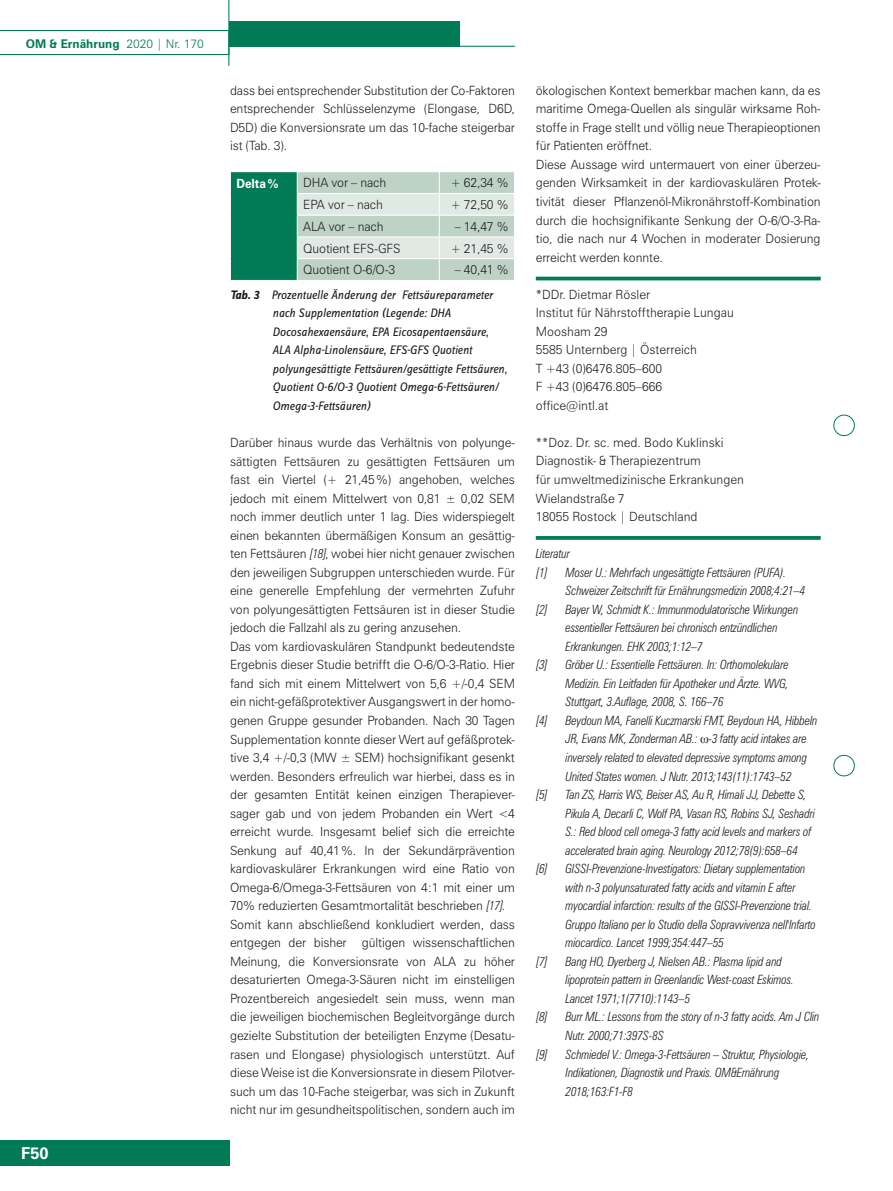
<style>
.page{position:relative;width:893px;height:1191px;background:#fff}
.page>*{position:absolute;margin:0;border:0;box-sizing:border-box;transform-origin:0 0}
.t1{font:700 16.5px "Zurich BT";color:#fff}
.t2{font:300 12.75px/18.6px "Zurich BT";letter-spacing:-.01em;color:#1b1c20;scale:.95 1}
.t3{font:italic 300 condensed 12.75px/18.6px "Zurich BT";letter-spacing:-.01em;color:#1b1c20;scale:.95 1}
.t4{font:italic 12.75px/18.6px "Zine Sans Dis";color:#1b1c20;scale:.95 1}
.t5{font:italic 300 condensed 12.75px "Univers";color:#1b1c20;scale:.95 1}
.t6{font:700 12.75px "Zurich BT";letter-spacing:-.01em;color:#fff;scale:.95 1}
.t7{font:700 12px "Zurich BT";color:#007b55}
.s1{font-weight:300}
.s2{font-weight:700}
.s3{font-family:"Univers";font-style:italic;font-stretch:condensed}
.s4{font-family:"Times";font-weight:400;font-style:normal;font-stretch:normal}
</style>
<div class="page">
<svg style="left:0;top:30px;width:228px;height:25px"></svg>
<div style="left:229px;top:21px;width:230px;height:26px;background:#007b55"></div>
<hr style="left:228px;top:0;width:1px;height:66px;background:#007b55">
<hr style="left:457px;top:46px;width:58px;height:1px;background:#007b55">
<div style="left:833px;top:415px;width:22px;height:21px;border:1px solid #007b55;border-radius:50%"></div>
<div style="left:833px;top:755px;width:22px;height:21px;border:1px solid #007b55;border-radius:50%"></div>
<div style="left:0;top:1140px;width:230px;height:25px;background:#007b55"></div>
<div style="left:230px;top:172px;width:67px;height:108px;background:#007b55"></div>
<svg style="left:230px;top:172px;width:1px;height:108px"></svg>
<svg style="left:297px;top:172px;width:217px;height:108px;background:#cedcd3"></svg>
<hr style="left:536px;top:277px;width:285px;height:3px;background:#007b55">
<svg style="left:536px;top:536px;width:285px;height:4px"></svg>
<p class="t7" style="left:26px;top:36px;width:180px">OM &amp; Ernährung <span class="s1">2020 | Nr. 170</span></p>
<p class="t1" style="left:21px;top:1143px;width:29px">F50</p>
<p class="t2" style="left:230px;top:81px;width:301px;text-align:justify">dass bei entsprechender Substitution der Co-Faktoren entsprechender Schlüsselenzyme (Elongase, D6D, D5D) die Konversionsrate um das 10-fache steigerbar ist (Tab. 3).</p>
<p class="t6" style="left:236px;top:176px;width:47px">Delta%</p>
<p class="t2" style="left:303px;top:173px;width:89px">DHA vor – nach</p>
<p class="t2" style="left:451px;top:173px;width:62px">+ 62,34 %</p>
<p class="t2" style="left:303px;top:195px;width:85px">EPA vor – nach</p>
<p class="t2" style="left:451px;top:195px;width:62px">+ 72,50 %</p>
<p class="t2" style="left:303px;top:217px;width:86px">ALA vor – nach</p>
<p class="t2" style="left:455px;top:217px;width:58px">– 14,47 %</p>
<p class="t2" style="left:303px;top:239px;width:104px">Quotient EFS-GFS</p>
<p class="t2" style="left:451px;top:239px;width:62px">+ 21,45 %</p>
<p class="t2" style="left:303px;top:260px;width:98px">Quotient O-6/O-3</p>
<p class="t2" style="left:455px;top:260px;width:58px">– 40,41 %</p>
<p class="t4" style="left:273px;top:286px;width:249px;text-indent:-43px"><span class="s2">Tab. 3</span> Prozentuelle Änderung der Fettsäureparameter nach Supplementation (Legende: DHA Docosahexaensäure, EPA Eicosapentaensäure, ALA Alpha-Linolensäure, EFS-GFS Quotient polyungesättigte Fettsäuren/gesättigte Fettsäuren, Quotient O-6/O-3 Quotient Omega-6-Fettsäuren/ Omega-3-Fettsäuren)</p>
<p class="t2" style="left:230px;top:433px;width:301px">Darüber hinaus wurde das Verhältnis von polyunge&shy;sättigten Fettsäuren zu gesättigten Fettsäuren um fast ein Viertel (+ 21,45%) angehoben, welches jedoch mit einem Mittelwert von 0,81 ± 0,02 SEM noch immer deutlich unter 1 lag. Dies widerspiegelt einen bekannten übermäßigen Konsum an gesättig&shy;ten Fettsäuren <span class="s3">[18]</span>, wobei hier nicht genauer zwischen den jeweiligen Subgruppen unterschieden wurde. Für eine generelle Empfehlung der vermehrten Zufuhr von polyungesättigten Fettsäuren ist in dieser Studie jedoch die Fallzahl als zu gering anzusehen.<br>Das vom kardiovaskulären Standpunkt bedeutendste Ergebnis dieser Studie betrifft die O-6/O-3-Ratio. Hier fand sich mit einem Mittelwert von 5,6 +/-0,4 SEM ein nicht-gefäßprotektiver Ausgangswert in der homo&shy;genen Gruppe gesunder Probanden. Nach 30 Tagen Supplementation konnte dieser Wert auf gefäßprotek&shy;tive 3,4 +/-0,3 (MW ± SEM) hochsignifikant gesenkt werden. Besonders erfreulich war hierbei, dass es in der gesamten Entität keinen einzigen Therapiever&shy;sager gab und von jedem Probanden ein Wert &lt;4 erreicht wurde. Insgesamt belief sich die erreichte Senkung auf 40,41%. In der Sekundärprävention kardiovaskulärer Erkrankungen wird eine Ratio von Omega-6/Omega-3-Fettsäuren von 4:1 mit einer um 70% reduzierten Gesamtmortalität beschrieben <span class="s3">[17]</span>.<br>Somit kann abschließend konkludiert werden, dass entgegen der bisher gültigen wissenschaftlichen Meinung, die Konversionsrate von ALA zu höher desaturierten Omega-3-Säuren nicht im einstelligen Prozentbereich angesiedelt sein muss, wenn man die jeweiligen biochemischen Begleitvorgänge durch gezielte Substitution der beteiligten Enzyme (Desatu&shy;rasen und Elongase) physiologisch unterstützt. Auf diese Weise ist die Konversionsrate in diesem Pilotver&shy;such um das 10-Fache steigerbar, was sich in Zukunft nicht nur im gesundheitspolitischen, sondern auch im</p>
<p class="t2" style="left:536px;top:81px;width:301px">ökologischen Kontext bemerkbar machen kann, da es maritime Omega-Quellen als singulär wirksame Roh&shy;stoffe in Frage stellt und völlig neue Therapieoptionen für Patienten eröffnet.<br>Diese Aussage wird untermauert von einer überzeu&shy;genden Wirksamkeit in der kardiovaskulären Protek&shy;tivität dieser Pflanzenöl-Mikronährstoff-Kombination durch die hochsignifikante Senkung der O-6/O-3-Ra&shy;tio, die nach nur 4 Wochen in moderater Dosierung erreicht werden konnte.</p>
<p class="t2" style="left:536px;top:285px;width:210px">*DDr. Dietmar Rösler<br>Institut für Nährstofftherapie Lungau<br>Moosham 29<br>5585 Unternberg | Österreich<br>T +43 (0)6476.805–600<br>F +43 (0)6476.805–666 office@intl.at</p>
<p class="t2" style="left:536px;top:433px;width:221px">**Doz. Dr. sc. med. Bodo Kuklinski<br>Diagnostik- &amp; Therapiezentrum<br>für umweltmedizinische Erkrankungen<br>Wielandstraße 7<br>18055 Rostock | Deutschland</p>
<p class="t3" style="left:536px;top:544px;width:37px">Literatur</p>
<p class="t5" style="left:536px;top:564px;width:13px">[1]</p>
<p class="t3" style="left:566px;top:563px;width:254px">Moser U.: Mehrfach ungesättigte Fettsäuren (PUFA).<br>Schweizer Zeitschrift für Ernährungsmedizin 2008;4:21–4</p>
<p class="t5" style="left:536px;top:601px;width:13px">[2]</p>
<p class="t3" style="left:566px;top:600px;width:246px">Bayer W, Schmidt K.: Immunmodulatorische Wirkungen essentieller Fettsäuren bei chronisch entzündlichen<br>Erkrankungen. EHK 2003;1:12–7</p>
<p class="t5" style="left:536px;top:657px;width:13px">[3]</p>
<p class="t3" style="left:566px;top:655px;width:237px;text-align:justify">Gröber U.: Essentielle Fettsäuren. In: Orthomolekulare Medizin. Ein Leitfaden für Apotheker und Ärzte. WVG, Stuttgart, 3.Auflage, 2008, S. 166–76</p>
<p class="t5" style="left:536px;top:713px;width:13px">[4]</p>
<p class="t3" style="left:566px;top:711px;width:267px">Beydoun MA, Fanelli Kuczmarski FMT, Beydoun HA, Hibbeln JR, Evans MK, Zonderman AB.: <span class="s4">ω</span>-3 fatty acid intakes are inversely related to elevated depressive symptoms among United States women. J Nutr. 2013;143(11):1743–52</p>
<p class="t5" style="left:536px;top:787px;width:13px">[5]</p>
<p class="t3" style="left:566px;top:785px;width:264px">Tan ZS, Harris WS, Beiser AS, Au R, Himali JJ, Debette S, Pikula A, Decarli C, Wolf PA, Vasan RS, Robins SJ, Seshadri S.: Red blood cell omega-3 fatty acid levels and markers of accelerated brain aging. Neurology 2012;78(9):658–64</p>
<p class="t5" style="left:536px;top:861px;width:13px">[6]</p>
<p class="t3" style="left:566px;top:859px;width:265px">GISSI-Prevenzione-Investigators: Dietary supplementation with n-3 polyunsaturated fatty acids and vitamin E after myocardial infarction: results of the GISSI-Prevenzione trial.<br>Gruppo Italiano per lo Studio della Sopravvivenza nell'Infarto miocardico. Lancet 1999;354:447–55</p>
<p class="t5" style="left:536px;top:953px;width:13px">[7]</p>
<p class="t3" style="left:566px;top:952px;width:242px">Bang HO, Dyerberg J, Nielsen AB.: Plasma lipid and lipoprotein pattern in Greenlandic West-coast Eskimos.<br>Lancet 1971;1(7710):1143–5</p>
<p class="t5" style="left:536px;top:1009px;width:13px">[8]</p>
<p class="t3" style="left:566px;top:1007px;width:269px">Burr ML.: Lessons from the story of n-3 fatty acids. Am J Clin<br>Nutr. 2000;71:397S-8S</p>
<p class="t5" style="left:536px;top:1046px;width:13px">[9]</p>
<p class="t3" style="left:566px;top:1044px;width:258px">Schmiedel V.: Omega-3-Fettsäuren – Struktur, Physiologie,<br>Indikationen, Diagnostik und Praxis. OM&amp;Ernährung<br>2018;163:F1-F8</p>
</div>
